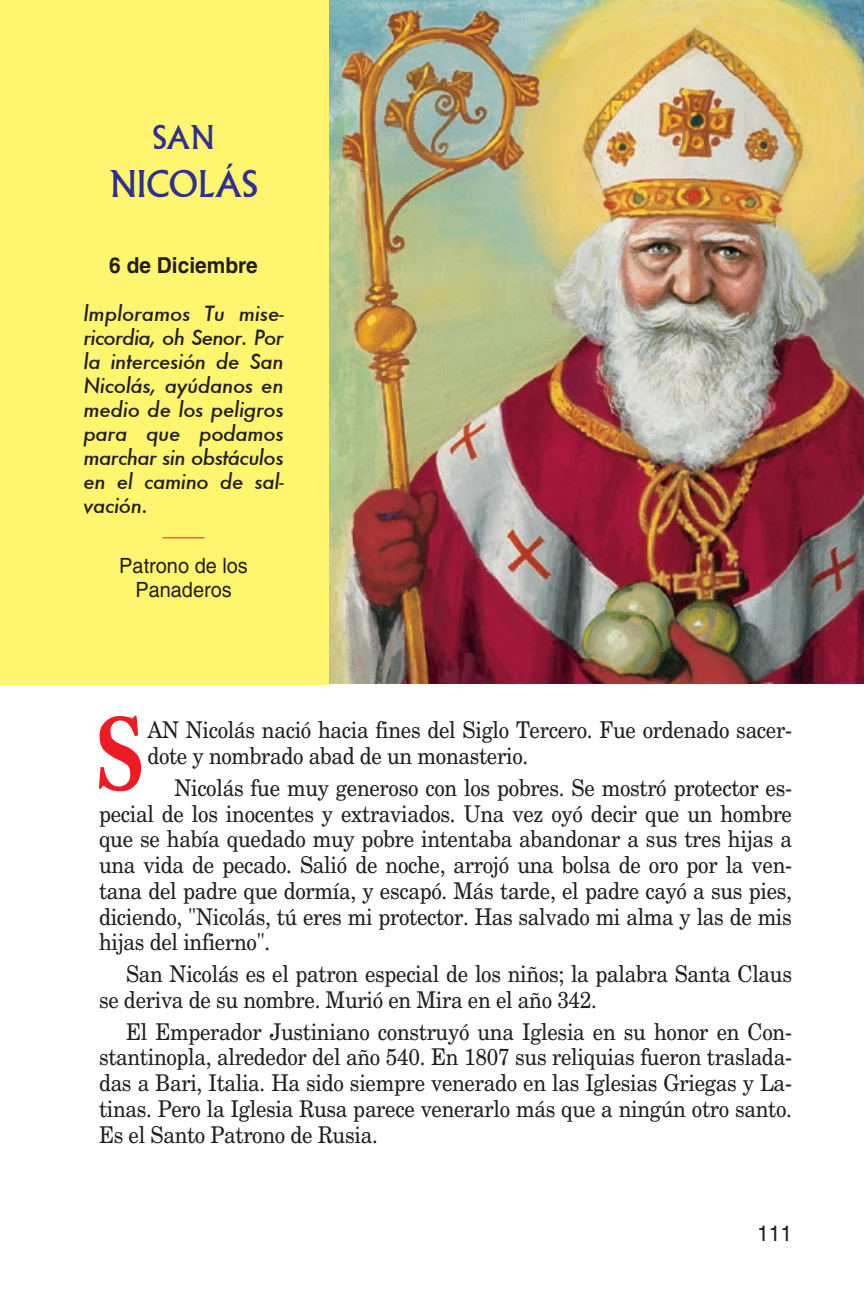
<style>
.page{position:relative;width:864px;height:1296px;background:#fff}
.page>*{position:absolute;margin:0;border:0;box-sizing:border-box;transform-origin:0 0}
.t1{font:700 102px "Adobe Caslon Pro";color:#ed1c24;scale:.88 1}
.t2{font:36px "Albertus";color:#2e3092;scale:.95 1}
.t3{font:32px "Albertus";color:#2e3092;scale:.95 1}
.t4{font:23.2px/25.8px "New Century Schlbk";letter-spacing:-.015em;color:#231f20;scale:.9 1}
.t5{font:700 22px "Helvetica";color:#231f20;scale:.95 1}
.t6{font:22px "Helvetica";color:#231f20;scale:.95 1}
.t7{font:21px/24px "Helvetica";color:#231f20;text-align:center;scale:.95 1}
.t8{font:italic 500 20.4px/24px "Futura";letter-spacing:-.02em;color:#231f20;text-align:justify}
</style>
<div class="page">
<img style="left:328px;top:0;width:536px;height:684px">
<div style="left:0;top:0;width:328px;height:684px;background:#fff56e"></div>
<hr style="left:163px;top:537px;width:41px;height:1px;background:#ed1c24">
<h3 class="t3" style="left:153px;top:119px;width:67px">SAN</h3>
<h2 class="t2" style="left:110px;top:163px;width:157px">NICOLáS</h2>
<p class="t5" style="left:109px;top:252px;width:158px">6 de Diciembre</p>
<p class="t8" style="left:84px;top:302px;width:202px">lmploramos Tu mise&shy;ricordia, oh Senor. Por la intercesión de San Nicolás, ayúdanos en medio de los peligros para que podamos marchar sin obstáculos en el camino de sal&shy;vación.</p>
<p class="t7" style="left:119px;top:554px;width:137px">Patrono de los<br>Panaderos</p>
<h1 class="t1" style="left:94px;top:695px;width:60px">S</h1>
<p class="t4" style="left:147px;top:716px;width:718px">AN Nicolás nació hacia fines del Siglo Tercero. Fue ordenado sacer&shy;dote y nombrado abad de un monasterio.</p>
<p class="t4" style="left:99px;top:774px;width:772px;text-align:justify;text-indent:75px">Nicolás fue muy generoso con los pobres. Se mostró protector es&shy;pecial de los inocentes y extraviados. Una vez oyó decir que un hombre que se había quedado muy pobre intentaba abandonar a sus tres hijas a una vida de pecado. Salió de noche, arrojó una bolsa de oro por la ven&shy;tana del padre que dormía, y escapó. Más tarde, el padre cayó a sus pies, diciendo, "Nicolás, tú eres mi protector. Has salvado mi alma y las de mis hijas del infierno".</p>
<p class="t4" style="left:99px;top:960px;width:772px;text-indent:27px">San Nicolás es el patron especial de los niños; la palabra Santa Claus se deriva de su nombre. Murió en Mira en el año 342.</p>
<p class="t4" style="left:99px;top:1018px;width:772px;text-align:justify;text-indent:27px">El Emperador Justiniano construyó una Iglesia en su honor en Con&shy;stantinopla, alrededor del año 540. En 1807 sus reliquias fueron traslada&shy;das a Bari, Italia. Ha sido siempre venerado en las Iglesias Griegas y La&shy;tinas. Pero la Iglesia Rusa parece venerarlo más que a ningún otro santo.<br>Es el Santo Patrono de Rusia.</p>
<p class="t6" style="left:757px;top:1221px;width:38px">111</p>
</div>
